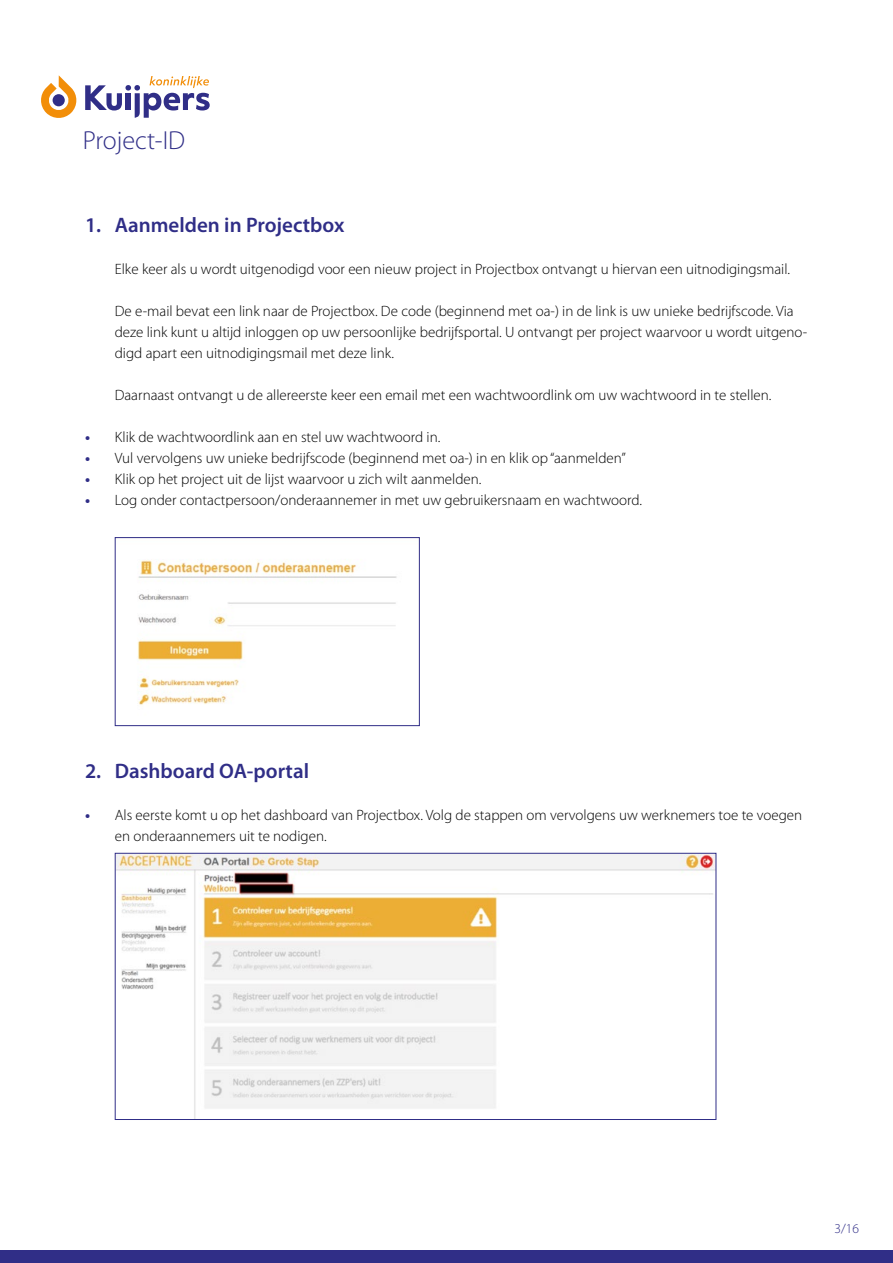
<style>
.page{position:relative;width:893px;height:1263px;background:#fff}
.page>*{position:absolute;margin:0;border:0;box-sizing:border-box;transform-origin:0 0}
.t1{font:300 26.25px "Myriad Pro";color:#302e87}
.t2{font:600 21px "Myriad Pro";color:#302e87}
.t3{font:300 15px/21px "Myriad Pro";color:#000}
.t4{font:300 13.5px "Myriad Pro";color:#302e87}
.s1{font-weight:700;color:#302e87}
</style>
<div class="page">
<div style="left:0;top:1250px;width:893px;height:13px;background:#302e87"></div>
<svg style="left:41px;top:75px;width:36px;height:43px"></svg>
<svg style="left:85px;top:76px;width:125px;height:42px"></svg>
<img style="left:137px;top:560px;width:260px;height:145px">
<div style="left:115px;top:537px;width:305px;height:189px;border:1px solid #302e87"></div>
<img style="left:117px;top:855px;width:597px;height:263px">
<div style="left:115px;top:853px;width:601px;height:267px;border:1px solid #302e87"></div>
<h1 class="t1" style="left:83px;top:126px;width:104px">Project-ID</h1>
<h2 class="t2" style="left:85px;top:213px;width:261px">1. Aanmelden in Projectbox</h2>
<p class="t3" style="left:115px;top:258px;width:677px">Elke keer als u wordt uitgenodigd voor een nieuw project in Projectbox ontvangt u hiervan een uitnodigingsmail.</p>
<p class="t3" style="left:115px;top:300px;width:694px">De e-mail bevat een link naar de Projectbox. De code (beginnend met oa-) in de link is uw unieke bedrijfscode. Via deze link kunt u altijd inloggen op uw persoonlijke bedrijfsportal. U ontvangt per project waarvoor u wordt uitgeno&shy;digd apart een uitnodigingsmail met deze link.</p>
<p class="t3" style="left:115px;top:384px;width:658px">Daarnaast ontvangt u de allereerste keer een email met een wachtwoordlink om uw wachtwoord in te stellen.</p>
<p class="t3" style="left:85px;top:426px;width:357px"><span class="s1">•</span> Klik de wachtwoordlink aan en stel uw wachtwoord in.</p>
<p class="t3" style="left:85px;top:447px;width:542px"><span class="s1">•</span> Vul vervolgens uw unieke bedrijfscode (beginnend met oa-) in en klik op “aanmelden”</p>
<p class="t3" style="left:85px;top:468px;width:398px"><span class="s1">•</span> Klik op het project uit de lijst waarvoor u zich wilt aanmelden.</p>
<p class="t3" style="left:85px;top:489px;width:559px"><span class="s1">•</span> Log onder contactpersoon/onderaannemer in met uw gebruikersnaam en wachtwoord.</p>
<h2 class="t2" style="left:85px;top:759px;width:226px">2. Dashboard OA-portal</h2>
<p class="t3" style="left:115px;top:804px;width:689px;text-indent:-30px"><span class="s1">•</span> Als eerste komt u op het dashboard van Projectbox. Volg de stappen om vervolgens uw werknemers toe te voegen en onderaannemers uit te nodigen.</p>
<p class="t4" style="left:834px;top:1221px;width:26px">3/16</p>
</div>
